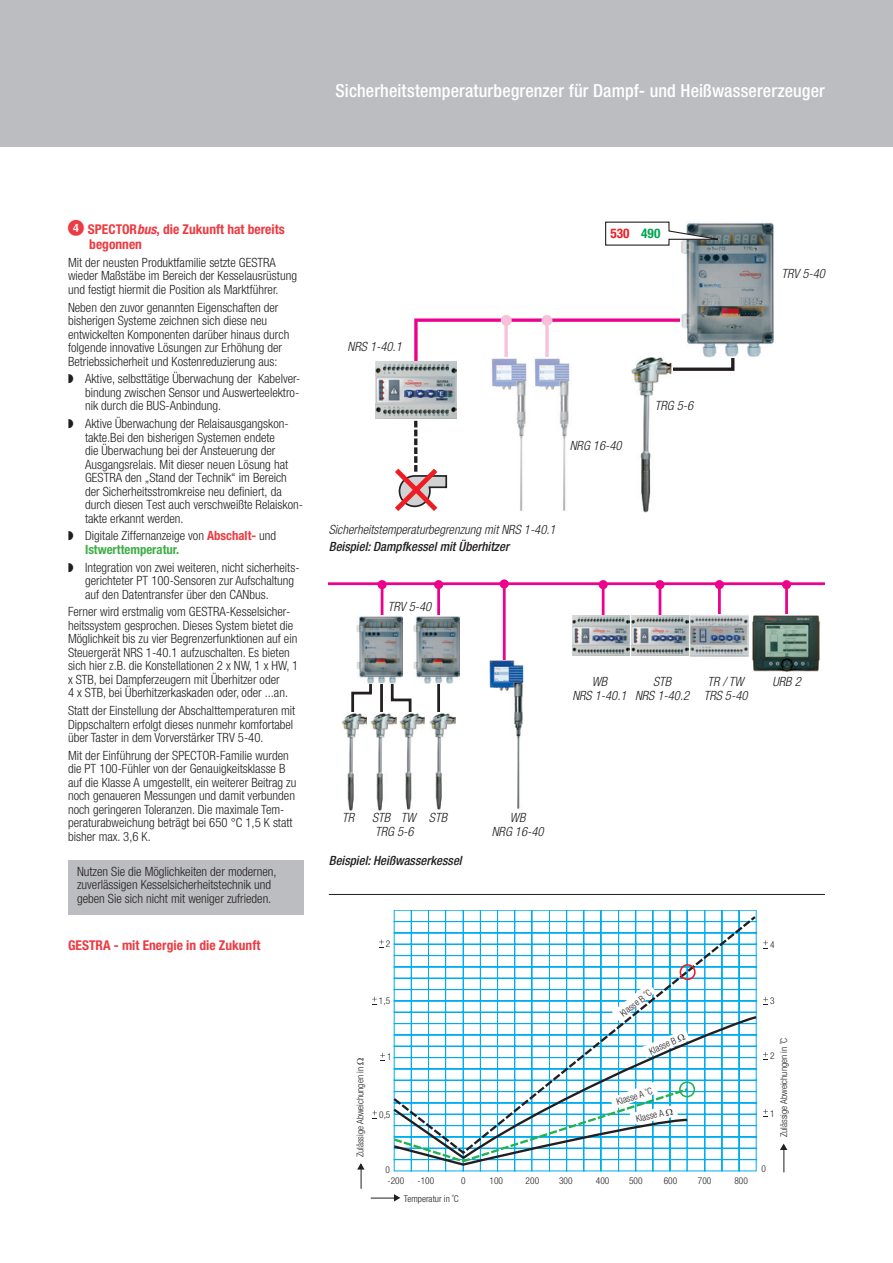
<style>
.page{position:relative;width:893px;height:1263px;background:#fff}
.page>*{position:absolute;margin:0;border:0;box-sizing:border-box;transform-origin:0 0}
.t1{font:500 condensed 18px "Helvetica Neue LT Pro";letter-spacing:.005em;color:#fff}
.t2{font:700 condensed 13.5px/15px "Helvetica Neue LT Pro";color:#ee3a41}
.t3{font:700 condensed 13.35px "Helvetica Neue LT Pro";color:#ee1d23}
.t4{font:300 condensed 12.75px/13.5px "Helvetica Neue LT Pro";color:#231f20}
.t5{font:italic 300 condensed 12.75px/13.5px "Helvetica Neue LT Pro";color:#231f20;text-align:center}
.t6{font:italic 500 condensed 12.75px "Helvetica Neue LT Pro";color:#231f20}
.t7{font:300 condensed 9.45px "Helvetica Neue LT Pro";color:#231f20}
.s1{font-family:"KOL RUSO";font-weight:400;font-stretch:normal;font-size:18px}
.s2{font-style:italic}
.s3{font-weight:700;color:#ee3a41}
.s4{font-weight:700;color:#40ae49}
.s5{color:#00a54f}
</style>
<div class="page">
<div style="left:0;top:0;width:893px;height:146px;background:#bcbdc0"></div>
<div style="left:68px;top:860px;width:235px;height:54px;background:#bcbdc0"></div>
<svg style="left:413px;top:317px;width:322px;height:56px"></svg>
<svg style="left:395px;top:421px;width:53px;height:90px"></svg>
<img style="left:376px;top:362px;width:80px;height:57px">
<img style="left:680px;top:222px;width:94px;height:135px">
<img style="left:631px;top:355px;width:41px;height:157px">
<svg style="left:605px;top:221px;width:126px;height:25px"></svg>
<img style="left:491px;top:357px;width:38px;height:154px">
<img style="left:533px;top:357px;width:38px;height:154px">
<div style="left:541px;top:315px;width:11px;height:11px;background:#f7c1d9;border-radius:50%"></div>
<div style="left:501px;top:315px;width:11px;height:11px;background:#f7c1d9;border-radius:50%"></div>
<hr style="left:329px;top:582px;width:496px;height:3px;background:#ed028c">
<hr style="left:785px;top:586px;width:3px;height:33px;background:#ed028c">
<div style="left:782px;top:580px;width:9px;height:9px;background:#ed028c;border-radius:50%"></div>
<hr style="left:718px;top:586px;width:3px;height:62px;background:#ed028c">
<div style="left:715px;top:580px;width:9px;height:9px;background:#ed028c;border-radius:50%"></div>
<hr style="left:602px;top:586px;width:2px;height:35px;background:#ed028c">
<div style="left:599px;top:580px;width:9px;height:9px;background:#ed028c;border-radius:50%"></div>
<hr style="left:659px;top:586px;width:2px;height:35px;background:#ed028c">
<div style="left:655px;top:580px;width:10px;height:9px;background:#ed028c;border-radius:50%"></div>
<hr style="left:381px;top:584px;width:2px;height:33px;background:#ed028c">
<div style="left:378px;top:580px;width:9px;height:9px;background:#ed028c;border-radius:50%"></div>
<hr style="left:437px;top:584px;width:3px;height:33px;background:#ed028c">
<svg style="left:351px;top:683px;width:90px;height:29px"></svg>
<div style="left:434px;top:580px;width:9px;height:9px;background:#ed028c;border-radius:50%"></div>
<hr style="left:503px;top:584px;width:3px;height:101px;background:#ed028c">
<div style="left:500px;top:579px;width:9px;height:9px;background:#ed028c;border-radius:50%"></div>
<img style="left:356px;top:616px;width:46px;height:67px">
<img style="left:413px;top:616px;width:46px;height:67px">
<img style="left:341px;top:713px;width:26px;height:97px">
<img style="left:371px;top:713px;width:25px;height:97px">
<img style="left:399px;top:713px;width:26px;height:97px">
<img style="left:429px;top:713px;width:26px;height:97px">
<img style="left:752px;top:614px;width:69px;height:57px">
<img style="left:690px;top:614px;width:58px;height:42px">
<img style="left:632px;top:615px;width:56px;height:40px">
<img style="left:573px;top:615px;width:56px;height:40px">
<img style="left:489px;top:660px;width:35px;height:149px">
<svg style="left:372px;top:1110px;width:5px;height:9px"></svg>
<svg style="left:380px;top:1053px;width:5px;height:8px"></svg>
<svg style="left:763px;top:1109px;width:5px;height:8px"></svg>
<svg style="left:763px;top:997px;width:5px;height:8px"></svg>
<svg style="left:763px;top:940px;width:5px;height:9px"></svg>
<svg style="left:379px;top:939px;width:5px;height:9px"></svg>
<svg style="left:763px;top:1052px;width:5px;height:8px"></svg>
<svg style="left:372px;top:997px;width:5px;height:8px"></svg>
<svg style="left:371px;top:1194px;width:29px;height:7px"></svg>
<svg style="left:357px;top:1163px;width:8px;height:26px"></svg>
<svg style="left:780px;top:1143px;width:7px;height:29px"></svg>
<hr style="left:329px;top:894px;width:496px;height:1px;background:#231f20">
<svg style="left:393px;top:910px;width:364px;height:261px"></svg>
<h1 class="t1" style="left:335px;top:80px;width:491px">Sicherheitstemperaturbegrenzer für Dampf- und Heißwassererzeuger</h1>
<p class="t2" style="left:89px;top:222px;width:197px;text-indent:-21px"><span class="s1">4</span> SPECTOR<span class="s2">bus</span>, die Zukunft hat bereits begonnen</p>
<p class="t4" style="left:68px;top:255px;width:230px">Mit der neusten Produktfamilie setzte GESTRA wieder Maßstäbe im Bereich der Kesselausrüstung und festigt hiermit die Position als Marktführer.</p>
<p class="t4" style="left:68px;top:300px;width:223px">Neben den zuvor genannten Eigenschaften der bisherigen Systeme zeichnen sich diese neu entwickelten Komponenten darüber hinaus durch folgende innovative Lösungen zur Erhöhung der Betriebssicherheit und Kostenreduzierung aus:</p>
<p class="t4" style="left:85px;top:372px;width:217px;text-align:justify">Aktive, selbsttätige Überwachung der Kabelver&shy;bindung zwischen Sensor und Auswerteelektro&shy;nik durch die BUS-Anbindung.</p>
<p class="t4" style="left:85px;top:417px;width:219px">Aktive Überwachung der Relaisausgangskon&shy;takte.Bei den bisherigen Systemen endete<br>die Überwachung bei der Ansteuerung der Ausgangsrelais. Mit dieser neuen Lösung hat GESTRA den „Stand der Technik“ im Bereich der Sicherheitsstromkreise neu definiert, da durch diesen Test auch verschweißte Relaiskon&shy;takte erkannt werden.</p>
<p class="t4" style="left:85px;top:529px;width:193px">Digitale Ziffernanzeige von <span class="s3">Abschalt-</span> und<br><span class="s4">Istwerttemperatur.</span></p>
<p class="t4" style="left:85px;top:560px;width:216px">Integration von zwei weiteren, nicht sicherheits&shy;gerichteter PT 100-Sensoren zur Aufschaltung auf den Datentransfer über den CANbus.</p>
<p class="t4" style="left:68px;top:605px;width:232px">Ferner wird erstmalig vom GESTRA-Kesselsicher&shy;heitssystem gesprochen. Dieses System bietet die Möglichkeit bis zu vier Begrenzerfunktionen auf ein Steuergerät NRS 1-40.1 aufzuschalten. Es bieten sich hier z.B. die Konstellationen 2 x NW, 1 x HW, 1 x STB, bei Dampferzeugern mit Überhitzer oder<br>4 x STB, bei Überhitzerkaskaden oder, oder ...an.</p>
<p class="t4" style="left:68px;top:704px;width:229px">Statt der Einstellung der Abschalttemperaturen mit<br>Dippschaltern erfolgt dieses nunmehr komfortabel über Taster in dem Vorverstärker TRV 5-40.</p>
<p class="t4" style="left:68px;top:748px;width:230px">Mit der Einführung der SPECTOR-Familie wurden die PT 100-Fühler von der Genauigkeitsklasse B auf die Klasse A umgestellt, ein weiterer Beitrag zu noch genaueren Messungen und damit verbunden noch geringeren Toleranzen. Die maximale Tem&shy;peraturabweichung beträgt bei 650 °C 1,5 K statt bisher max. 3,6 K.</p>
<p class="t4" style="left:77px;top:864px;width:201px">Nutzen Sie die Möglichkeiten der modernen, zuverlässigen Kesselsicherheitstechnik und geben Sie sich nicht mit weniger zufrieden.</p>
<p class="t2" style="left:68px;top:938px;width:194px">GESTRA - mit Energie in die Zukunft</p>
<p class="t5" style="left:348px;top:340px;width:56px">NRS 1-40.1</p>
<p class="t3" style="left:610px;top:225px;width:51px">530 <span class="s5">490</span></p>
<p class="t5" style="left:570px;top:439px;width:53px">NRG 16-40</p>
<p class="t5" style="left:655px;top:399px;width:40px">TRG 5-6</p>
<p class="t5" style="left:781px;top:267px;width:45px">TRV 5-40</p>
<p class="t5" style="left:329px;top:523px;width:228px">Sicherheitstemperaturbegrenzung mit NRS 1-40.1</p>
<p class="t6" style="left:329px;top:539px;width:182px">Beispiel: Dampfkessel mit Überhitzer</p>
<p class="t5" style="left:388px;top:600px;width:45px">TRV 5-40</p>
<p class="t5" style="left:572px;top:675px;width:56px">WB<br>NRS 1-40.1</p>
<p class="t5" style="left:635px;top:675px;width:56px">STB<br>NRS 1-40.2</p>
<p class="t5" style="left:704px;top:675px;width:45px">TR / TW<br>TRS 5-40</p>
<p class="t5" style="left:772px;top:675px;width:30px">URB 2</p>
<p class="t5" style="left:342px;top:811px;width:14px">TR</p>
<p class="t5" style="left:372px;top:811px;width:77px">STB TW STB</p>
<p class="t5" style="left:510px;top:811px;width:17px">WB</p>
<p class="t5" style="left:375px;top:825px;width:40px">TRG 5-6</p>
<p class="t5" style="left:492px;top:825px;width:53px">NRG 16-40</p>
<p class="t6" style="left:329px;top:852px;width:134px">Beispiel: Heißwasserkessel</p>
<p class="t7" style="left:386px;top:938px;width:6px">2</p>
<p class="t7" style="left:770px;top:939px;width:6px">4</p>
<p class="t7" style="left:379px;top:995px;width:13px">1,5</p>
<p class="t7" style="left:355px;top:1157px;width:92px;rotate:-90deg">Zulässige Abweichungen in</p>
<p class="t7" style="left:387px;top:1051px;width:6px">1</p>
<p class="t7" style="left:379px;top:1109px;width:13px">0,5</p>
<p class="t7" style="left:385px;top:1164px;width:6px">0</p>
<p class="t7" style="left:388px;top:1175px;width:18px">-200</p>
<p class="t7" style="left:418px;top:1175px;width:18px">-100</p>
<p class="t7" style="left:490px;top:1175px;width:15px">100</p>
<p class="t7" style="left:526px;top:1175px;width:15px">200</p>
<p class="t7" style="left:559px;top:1175px;width:15px">300</p>
<p class="t7" style="left:461px;top:1175px;width:6px">0</p>
<p class="t7" style="left:404px;top:1193px;width:56px">Temperatur in ˚C</p>
<p class="t7" style="left:618px;top:1011px;width:39px;rotate:-39deg">Klasse B ˚C</p>
<p class="t7" style="left:648px;top:1046px;width:30px;rotate:-24deg">Klasse B</p>
<p class="t7" style="left:615px;top:1097px;width:39px;rotate:-18deg">Klasse A ˚C</p>
<p class="t7" style="left:635px;top:1114px;width:30px;rotate:-13deg">Klasse A</p>
<p class="t7" style="left:596px;top:1175px;width:15px">400</p>
<p class="t7" style="left:629px;top:1175px;width:15px">500</p>
<p class="t7" style="left:664px;top:1175px;width:15px">600</p>
<p class="t7" style="left:698px;top:1175px;width:15px">700</p>
<p class="t7" style="left:734px;top:1175px;width:15px">800</p>
<p class="t7" style="left:770px;top:995px;width:6px">3</p>
<p class="t7" style="left:778px;top:1137px;width:101px;rotate:-90deg">Zulässige Abweichungen in ˚C</p>
<p class="t7" style="left:770px;top:1051px;width:6px">2</p>
<p class="t7" style="left:770px;top:1108px;width:6px">1</p>
<p class="t7" style="left:762px;top:1164px;width:6px">0</p>
</div>
